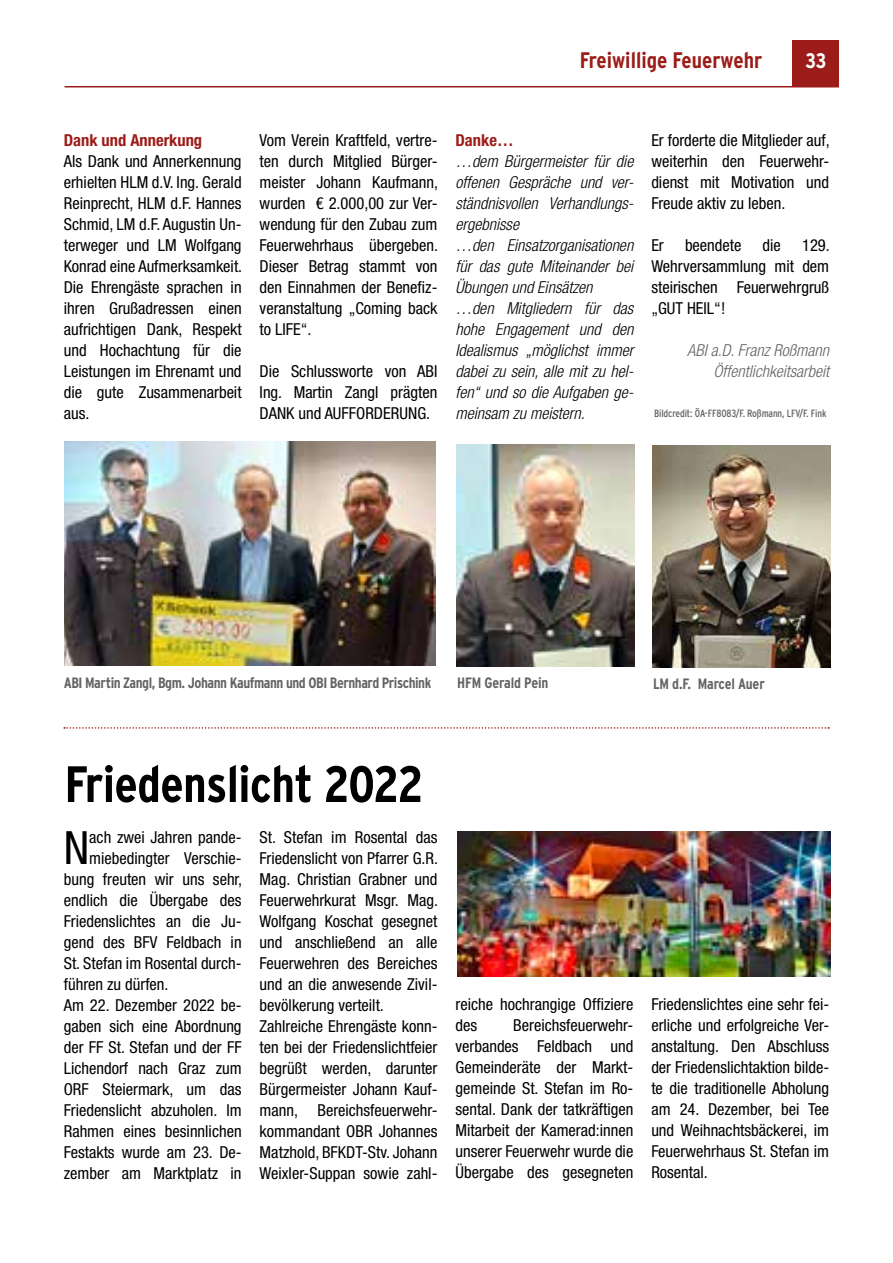
<style>
.page{position:relative;width:893px;height:1263px;background:#fff}
.page>*{position:absolute;margin:0;border:0;box-sizing:border-box;transform-origin:0 0}
.t1{font:700 51px "Interstate Condensed";letter-spacing:-.01em;color:#000}
.t2{font:condensed 45.9px "Helvetica Neue LT Std";color:#000}
.t3{font:700 22.5px "Interstate Condensed";color:#9b1c18}
.t4{font:700 21px "Interstate Condensed";color:#fff}
.t5{font:condensed 16.5px/21px "Helvetica Neue LT Std";color:#000;text-align:justify}
.t6{font:italic 300 condensed 16.5px/21px "Helvetica Neue LT Std";color:#000}
.t7{font:italic 300 condensed 16.5px/21px "Helvetica Neue LT Std";color:#646363;text-align:right}
.t8{font:700 condensed 16.5px "Helvetica Neue LT Std";color:#9b1c18}
.t9{font:700 15px "Interstate Condensed";letter-spacing:-.03em;color:#646363}
.t10{font:700 15px "Interstate Condensed";letter-spacing:-.01em;color:#646363}
.t11{font:10.5px "Interstate Condensed";letter-spacing:-.01em;color:#646363}
</style>
<div class="page">
<div style="left:793px;top:40px;width:46px;height:47px;background:#9b1c18"></div>
<hr style="left:65px;top:86px;width:774px;height:1px;background:#9b1c18">
<img style="left:457px;top:831px;width:373px;height:145px">
<img style="left:64px;top:441px;width:372px;height:224px">
<img style="left:456px;top:445px;width:179px;height:221px">
<img style="left:652px;top:445px;width:178px;height:222px">
<svg style="left:64px;top:727px;width:765px;height:2px"></svg>
<h3 class="t3" style="left:580px;top:47px;width:184px">Freiwillige Feuerwehr</h3>
<p class="t4" style="left:805px;top:49px;width:23px">33</p>
<p class="t8" style="left:64px;top:130px;width:140px">Dank und Annerkung</p>
<p class="t5" style="left:64px;top:150px;width:180px">Als Dank und Annerkennung erhielten HLM d.V. Ing. Gerald Reinprecht, HLM d.F. Hannes Schmid, LM d.F. Augustin Un&shy;terweger und LM Wolfgang Konrad eine Aufmerksamkeit.<br>Die Ehrengäste sprachen in ihren Grußadressen einen aufrichtigen Dank, Respekt und Hochachtung für die Leistungen im Ehrenamt und die gute Zusammenarbeit aus.</p>
<p class="t5" style="left:260px;top:129px;width:180px">Vom Verein Kraftfeld, vertre&shy;ten durch Mitglied Bürger&shy;meister Johann Kaufmann, wurden € 2.000,00 zur Ver&shy;wendung für den Zubau zum Feuerwehrhaus übergeben.<br>Dieser Betrag stammt von den Einnahmen der Benefiz&shy;veranstaltung „Coming back to LIFE“.</p>
<p class="t5" style="left:260px;top:360px;width:179px">Die Schlussworte von ABI Ing. Martin Zangl prägten DANK und AUFFORDERUNG.</p>
<p class="t8" style="left:455px;top:130px;width:60px">Danke…</p>
<p class="t6" style="left:455px;top:151px;width:179px">…dem Bürgermeister für die offenen Gespräche und ver&shy;ständnisvollen Verhandlungs&shy;ergebnisse<br>…den Einsatzorganisationen für das gute Miteinander bei<br>Übungen und Einsätzen …den Mitgliedern für das hohe Engagement und den<br>Idealismus „möglichst immer dabei zu sein, alle mit zu hel&shy;fen“ und so die Aufgaben ge&shy;meinsam zu meistern.</p>
<p class="t5" style="left:651px;top:129px;width:180px">Er forderte die Mitglieder auf, weiterhin den Feuerwehr&shy;dienst mit Motivation und Freude aktiv zu leben.</p>
<p class="t5" style="left:651px;top:234px;width:14px">Er</p>
<p class="t5" style="left:685px;top:234px;width:58px">beendete</p>
<p class="t5" style="left:763px;top:234px;width:20px">die</p>
<p class="t5" style="left:651px;top:234px;width:180px;text-indent:151px">129.<br>Wehrversammlung mit dem steirischen Feuerwehrgruß „GUT HEIL“!</p>
<p class="t7" style="left:687px;top:340px;width:143px">ABI a.D. Franz Roßmann<br>Öffentlichkeitsarbeit</p>
<p class="t11" style="left:654px;top:408px;width:174px">Bildcredit: ÖA-FF8083/F. Roßmann, LFV/F. Fink</p>
<p class="t9" style="left:64px;top:674px;width:369px">ABI Martin Zangl, Bgm. Johann Kaufmann und OBI Bernhard Prischink</p>
<p class="t10" style="left:457px;top:674px;width:93px">HFM Gerald Pein</p>
<p class="t10" style="left:653px;top:675px;width:113px">LM d.F. Marcel Auer</p>
<h1 class="t1" style="left:65px;top:755px;width:361px">Friedenslicht 2022</h1>
<h2 class="t2" style="left:64px;top:821px;width:27px">N</h2>
<p class="t5" style="left:89px;top:826px;width:154px">ach zwei Jahren pande-</p>
<p class="t5" style="left:260px;top:826px;width:180px;text-align:left">St. Stefan im Rosental das<br>Friedenslicht von Pfarrer G.R.<br>Mag. Christian Grabner und<br>Feuerwehrkurat Msgr. Mag.<br>Wolfgang Koschat gesegnet und anschließend an alle<br>Feuerwehren des Bereiches und an die anwesende Zivil&shy;bevölkerung verteilt.<br>Zahlreiche Ehrengäste konn&shy;ten bei der Friedenslichtfeier begrüßt werden, darunter<br>Bürgermeister Johann Kauf&shy;mann, Bereichsfeuerwehr&shy;kommandant OBR Johannes<br>Matzhold, BFKDT-Stv. Johann<br>Weixler-Suppan sowie zahl-</p>
<p class="t5" style="left:89px;top:847px;width:154px">miebedingter Verschie-</p>
<p class="t5" style="left:64px;top:868px;width:180px">bung freuten wir uns sehr,</p>
<p class="t5" style="left:64px;top:889px;width:179px">endlich die Übergabe des</p>
<p class="t5" style="left:64px;top:910px;width:179px">Friedenslichtes an die Ju-</p>
<p class="t5" style="left:64px;top:931px;width:179px">gend des BFV Feldbach in</p>
<p class="t5" style="left:64px;top:952px;width:179px">St. Stefan im Rosental durch-</p>
<p class="t5" style="left:64px;top:973px;width:106px">führen zu dürfen.</p>
<p class="t5" style="left:64px;top:994px;width:179px">Am 22. Dezember 2022 be-</p>
<p class="t5" style="left:64px;top:1015px;width:179px">gaben sich eine Abordnung</p>
<p class="t5" style="left:64px;top:1036px;width:179px">der FF St. Stefan und der FF</p>
<p class="t5" style="left:64px;top:1057px;width:179px">Lichendorf nach Graz zum</p>
<p class="t5" style="left:64px;top:1078px;width:179px">ORF Steiermark, um das</p>
<p class="t5" style="left:64px;top:1099px;width:179px">Friedenslicht abzuholen. Im</p>
<p class="t5" style="left:64px;top:1120px;width:179px">Rahmen eines besinnlichen</p>
<p class="t5" style="left:64px;top:1141px;width:179px">Festakts wurde am 23. De-</p>
<p class="t5" style="left:64px;top:1162px;width:179px">zember am Marktplatz in</p>
<p class="t5" style="left:455px;top:993px;width:179px">reiche hochrangige Offiziere des</p>
<p class="t5" style="left:455px;top:1014px;width:179px;text-indent:58px">Bereichsfeuerwehr&shy;verbandes Feldbach und Gemeinderäte der Markt&shy;gemeinde St. Stefan im Ro&shy;sental. Dank der tatkräftigen Mitarbeit der Kamerad:innen unserer Feuerwehr wurde die Übergabe des gesegneten</p>
<p class="t5" style="left:651px;top:993px;width:179px">Friedenslichtes eine sehr fei&shy;erliche und erfolgreiche Ver&shy;anstaltung. Den Abschluss der Friedenslichtaktion bilde&shy;te die traditionelle Abholung am 24. Dezember, bei Tee und Weihnachtsbäckerei, im Feuerwehrhaus St. Stefan im Rosental.</p>
</div>
